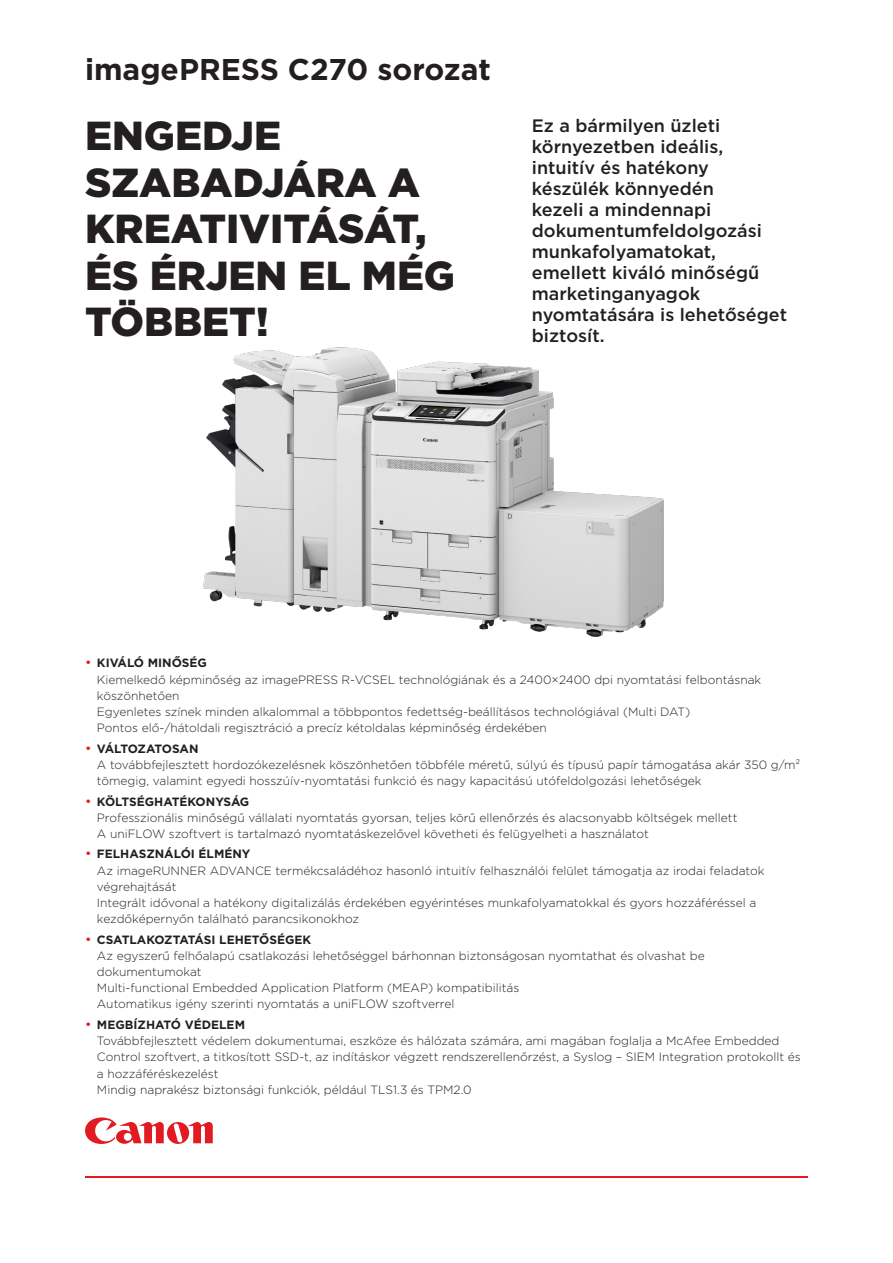
<style>
.page{position:relative;width:893px;height:1263px;background:#fff}
.page>*{position:absolute;margin:0;border:0;box-sizing:border-box;transform-origin:0 0}
.COVER_HEADER_MEDIUM{font:900 40.5px/46.5px "Gotham";color:#231f20}
.COVER_HEADER_SMALL{font:700 30px "Gotham";color:#231f20}
.INTRO{font:500 18px/21px "Gotham";color:#231f20}
.t1{font:300 12px/16.2px "Gotham";color:#231f20}
.s1{font-weight:400;font-size:13.5px;color:#e21a21}
.s2{font-weight:700}
</style>
<div class="page">
<svg style="left:85px;top:1117px;width:128px;height:27px"></svg>
<hr style="left:85px;top:1176px;width:723px;height:2px;background:#e21a21">
<img style="left:203px;top:348px;width:460px;height:288px">
<p class="COVER_HEADER_SMALL" style="left:85px;top:49px;width:407px">imagePRESS C270 sorozat</p>
<p class="COVER_HEADER_MEDIUM" style="left:85px;top:112px;width:371px">ENGEDJE<br>SZABADJÁRA A<br>KREATIVITÁSÁT,<br>ÉS ÉRJEN EL MÉG<br>TÖBBET!</p>
<p class="INTRO" style="left:532px;top:115px;width:257px">Ez a bármilyen üzleti környezetben ideális, intuitív és hatékony készülék könnyedén<br>kezeli a mindennapi dokumentumfeldolgozási munkafolyamatokat, emellett kiváló minőségű marketinganyagok nyomtatására is lehetőséget biztosít.</p>
<p class="t1" style="left:97px;top:655px;width:666px;text-indent:-12px"><span class="s1">•</span> <span class="s2">KIVÁLÓ MINŐSÉG<br></span>Kiemelkedő képminőség az imagePRESS R-VCSEL technológiának és a 2400×2400 dpi nyomtatási felbontásnak köszönhetően<br>Egyenletes színek minden alkalommal a többpontos fedettség-beállításos technológiával (Multi DAT)<br>Pontos elő-/hátoldali regisztráció a precíz kétoldalas képminőség érdekében</p>
<p class="t1" style="left:97px;top:740px;width:705px;text-indent:-12px"><span class="s1">•</span> <span class="s2">VÁLTOZATOSAN<br></span>A továbbfejlesztett hordozókezelésnek köszönhetően többféle méretű, súlyú és típusú papír támogatása akár 350 g/m² tömegig, valamint egyedi hosszúív-nyomtatási funkció és nagy kapacitású utófeldolgozási lehetőségek</p>
<p class="t1" style="left:97px;top:793px;width:642px;text-indent:-12px"><span class="s1">•</span> <span class="s2">KÖLTSÉGHATÉKONYSÁG<br></span>Professzionális minőségű vállalati nyomtatás gyorsan, teljes körű ellenőrzés és alacsonyabb költségek mellett<br>A uniFLOW szoftvert is tartalmazó nyomtatáskezelővel követheti és felügyelheti a használatot</p>
<p class="t1" style="left:97px;top:846px;width:669px;text-indent:-12px"><span class="s1">•</span> <span class="s2">FELHASZNÁLÓI ÉLMÉNY<br></span>Az imageRUNNER ADVANCE termékcsaládéhoz hasonló intuitív felhasználói felület támogatja az irodai feladatok végrehajtását<br>Integrált idővonal a hatékony digitalizálás érdekében egyérintéses munkafolyamatokkal és gyors hozzáféréssel a kezdőképernyőn található parancsikonokhoz</p>
<p class="t1" style="left:97px;top:931px;width:609px;text-indent:-12px"><span class="s1">•</span> <span class="s2">CSATLAKOZTATÁSI LEHETŐSÉGEK<br></span>Az egyszerű felhőalapú csatlakozási lehetőséggel bárhonnan biztonságosan nyomtathat és olvashat be dokumentumokat<br>Multi-functional Embedded Application Platform (MEAP) kompatibilitás<br>Automatikus igény szerinti nyomtatás a uniFLOW szoftverrel</p>
<p class="t1" style="left:97px;top:1016px;width:705px;text-indent:-12px"><span class="s1">•</span> <span class="s2">MEGBÍZHATÓ VÉDELEM<br></span>Továbbfejlesztett védelem dokumentumai, eszköze és hálózata számára, ami magában foglalja a McAfee Embedded Control szoftvert, a titkosított SSD-t, az indításkor végzett rendszerellenőrzést, a Syslog – SIEM Integration protokollt és a hozzáféréskezelést<br>Mindig naprakész biztonsági funkciók, például TLS1.3 és TPM2.0</p>
</div>
